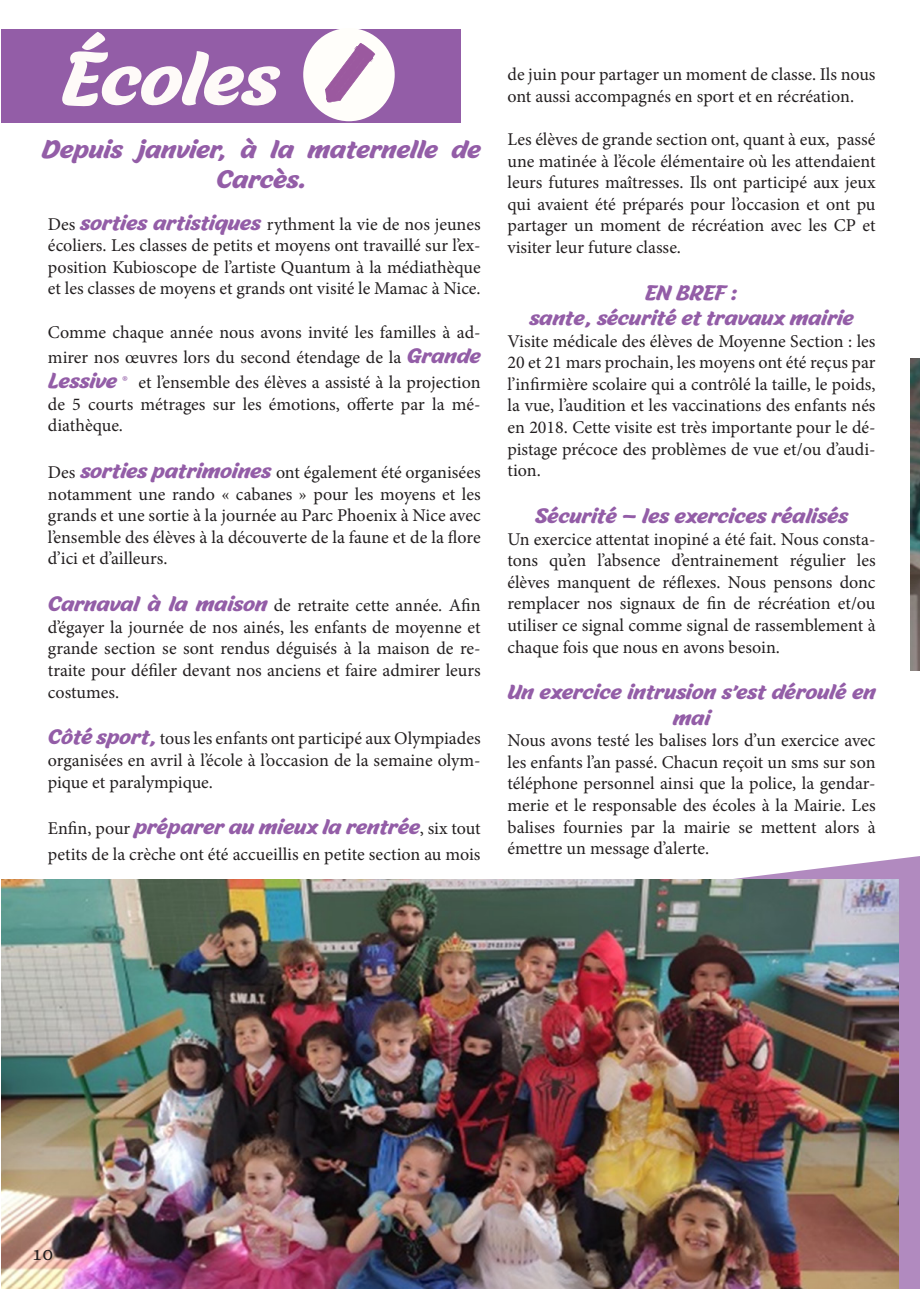
<style>
.page{position:relative;width:920px;height:1289px;background:#fff}
.page>*{position:absolute;margin:0;border:0;box-sizing:border-box;transform-origin:0 0}
.t1{font:75px "Malvie";color:#fefaf8}
.t2{font:25.5px/30.6px "Malvie";color:#935da7;text-align:center}
.t3{font:22.5px "Minion Pro";color:#231f20}
.t4{font:21px/25.2px "Malvie";color:#935da7;text-align:center}
.t5{font:18px/21.6px "Minion Pro";color:#231f20;text-align:justify}
.s1{font-family:"Malvie";font-size:21px;color:#935da7}
.s2{color:#935da7}
.s3{font-family:"Minion Pro";font-size:18px;color:#231f20}
</style>
<div class="page">
<svg style="left:734px;top:856px;width:185px;height:433px;fill:#b18abf"></svg>
<div style="left:1px;top:29px;width:459px;height:93px;background:#935da7"></div>
<div style="left:303px;top:28px;width:91px;height:93px;background:#fffefa;border-radius:50%"></div>
<svg style="left:325px;top:43px;width:50px;height:59px"></svg>
<img style="left:1px;top:879px;width:897px;height:410px">
<img style="left:910px;top:358px;width:9px;height:312px">
<p class="t1" style="left:60px;top:30px;width:219px">Écoles</p>
<p class="t2" style="left:41px;top:133px;width:440px">Depuis janvier, à la maternelle de<br>Carcès.</p>
<p class="t5" style="left:48px;top:213px;width:434px">Des <span class="s1">sorties artistiques</span> rythment la vie de nos jeunes écoliers. Les classes de petits et moyens ont travaillé sur l’ex&shy;position Kubioscope de l’artiste Quantum à la médiathèque et les classes de moyens et grands ont visité le Mamac à Nice.</p>
<p class="t5" style="left:48px;top:319px;width:434px;line-height:25.2px">Comme chaque année nous avons invité les familles à ad&shy;mirer nos œuvres lors du second étendage de la <span class="s1">Grande Lessive</span> <span class="s2">®</span> et l’ensemble des élèves a assisté à la projection</p>
<p class="t5" style="left:48px;top:393px;width:434px">de 5 courts métrages sur les émotions, offerte par la mé&shy;diathèque.</p>
<p class="t5" style="left:48px;top:461px;width:434px">Des <span class="s1">sorties patrimoines</span> ont également été organisées notamment une rando « cabanes » pour les moyens et les grands et une sortie à la journée au Parc Phoenix à Nice avec l’ensemble des élèves à la découverte de la faune et de la flore d’ici et d’ailleurs.</p>
<p class="t5" style="left:48px;top:595px;width:434px"><span class="s1">Carnaval à la maison</span> de retraite cette année. Afin d’égayer la journée de nos ainés, les enfants de moyenne et grande section se sont rendus déguisés à la maison de re&shy;traite pour défiler devant nos anciens et faire admirer leurs costumes.</p>
<p class="t5" style="left:48px;top:728px;width:434px"><span class="s1">Côté sport,</span> tous les enfants ont participé aux Olympiades organisées en avril à l’école à l’occasion de la semaine olym&shy;pique et paralympique.</p>
<p class="t4" style="left:48px;top:814px;width:434px"><span class="s3">Enfin, pour</span> préparer au mieux la rentrée<span class="s3">, six tout</span></p>
<p class="t5" style="left:48px;top:843px;width:434px">petits de la crèche ont été accueillis en petite section au mois</p>
<p class="t5" style="left:507px;top:64px;width:369px">de juin pour partager un moment de classe. Ils nous ont aussi accompagnés en sport et en récréation.</p>
<p class="t5" style="left:507px;top:128px;width:369px">Les élèves de grande section ont, quant à eux, passé une matinée à l’école élémentaire où les attendaient leurs futures maîtresses. Ils ont participé aux jeux qui avaient été préparés pour l’occasion et ont pu partager un moment de récréation avec les CP et visiter leur future classe.</p>
<p class="t4" style="left:644px;top:279px;width:95px">EN BREF :</p>
<p class="t4" style="left:529px;top:304px;width:326px">sante, sécurité et travaux mairie</p>
<p class="t5" style="left:507px;top:330px;width:369px">Visite médicale des élèves de Moyenne Section : les 20 et 21 mars prochain, les moyens ont été reçus par l’infirmière scolaire qui a contrôlé la taille, le poids, la vue, l’audition et les vaccinations des enfants nés en 2018. Cette visite est très importante pour le dé&shy;pistage précoce des problèmes de vue et/ou d’audi&shy;tion.</p>
<p class="t4" style="left:535px;top:502px;width:314px">Sécurité – les exercices réalisés</p>
<p class="t5" style="left:507px;top:528px;width:369px">Un exercice attentat inopiné a été fait. Nous consta&shy;tons qu’en l’absence d’entrainement régulier les élèves manquent de réflexes. Nous pensons donc remplacer nos signaux de fin de récréation et/ou utiliser ce signal comme signal de rassemblement à chaque fois que nous en avons besoin.</p>
<p class="t4" style="left:507px;top:679px;width:369px">Un exercice intrusion s’est déroulé en mai</p>
<p class="t5" style="left:507px;top:730px;width:369px">Nous avons testé les balises lors d’un exercice avec les enfants l’an passé. Chacun reçoit un sms sur son téléphone personnel ainsi que la police, la gendar&shy;merie et le responsable des écoles à la Mairie. Les balises fournies par la mairie se mettent alors à émettre un message d’alerte.</p>
<p class="t3" style="left:32px;top:1237px;width:23px">10</p>
</div>
